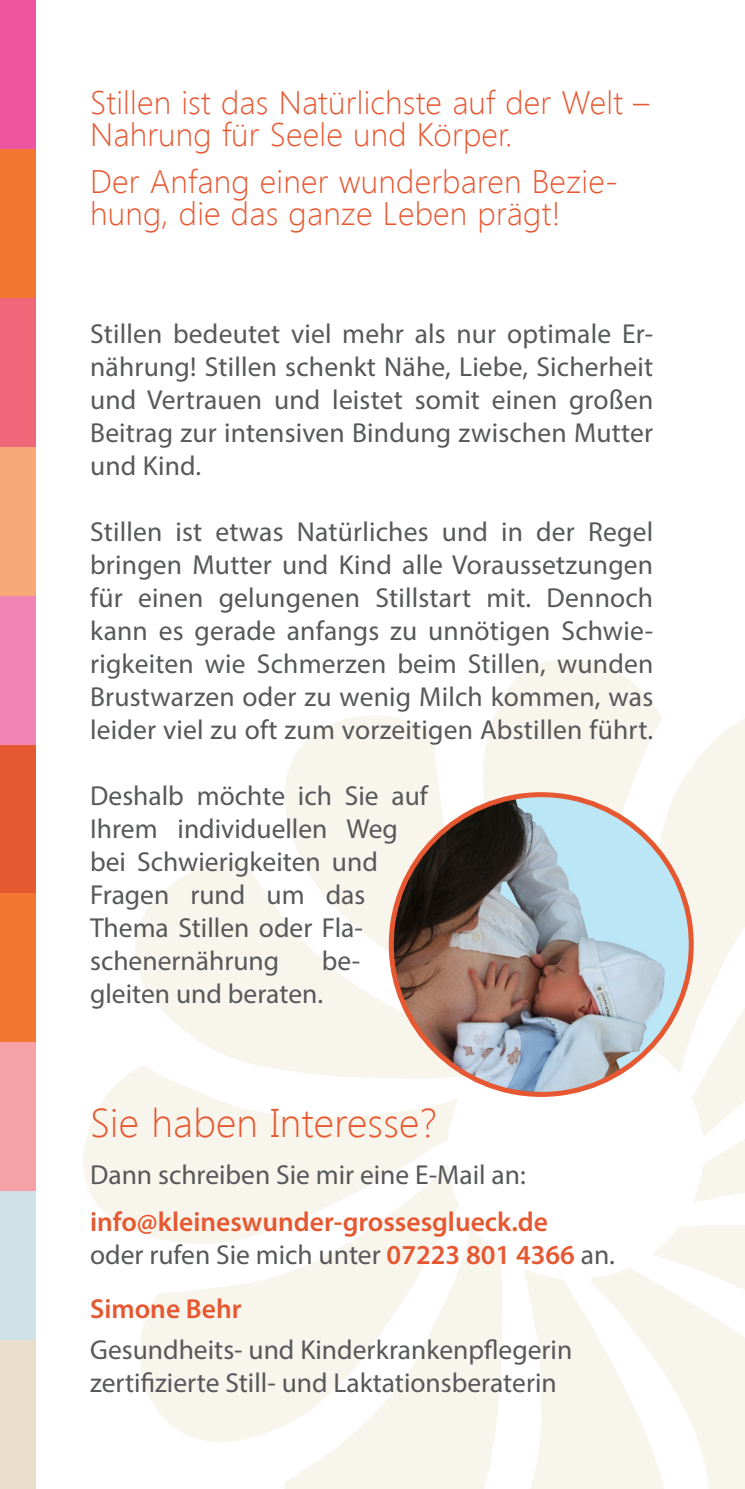
<style>
.page{position:relative;width:745px;height:1489px;background:#fff}
.page>*{position:absolute;margin:0;border:0;box-sizing:border-box;transform-origin:0 0}
.t1{font:300 40px "Segoe UI";letter-spacing:.005em;color:#e65831}
.t2{font:300 32.5px/32.5px "Segoe UI";letter-spacing:.005em;color:#e65831}
.t3{font:27.5px/33px "Myriad Pro";color:#57585a}
.t4{font:600 27.5px/33px "Myriad Pro";color:#e65831}
.s1{font-weight:400;color:#57585a}
</style>
<div class="page">
<img style="left:83px;top:659px;width:661px;height:829px">
<div style="left:0;top:1339px;width:35px;height:149px;background:#ebdfcb"></div>
<div style="left:0;top:1191px;width:35px;height:148px;background:#d0e2e7"></div>
<div style="left:0;top:1042px;width:35px;height:149px;background:#f6a1a5"></div>
<div style="left:0;top:893px;width:35px;height:149px;background:#f37730"></div>
<div style="left:0;top:744px;width:35px;height:149px;background:#e65831"></div>
<div style="left:0;top:446px;width:35px;height:149px;background:#f8a877"></div>
<div style="left:0;top:595px;width:35px;height:149px;background:#f284b4"></div>
<div style="left:0;top:298px;width:35px;height:148px;background:#f1677a"></div>
<div style="left:0;top:149px;width:35px;height:149px;background:#f37730"></div>
<div style="left:0;top:0;width:35px;height:149px;background:#ee549f"></div>
<img style="left:391px;top:795px;width:299px;height:299px">
<p class="t2" style="left:90px;top:85px;width:560px">Stillen ist das Natürlichste auf der Welt –<br>Nahrung für Seele und Körper.</p>
<p class="t2" style="left:90px;top:164px;width:529px">Der Anfang einer wunderbaren Bezie&shy;hung, die das ganze Leben prägt!</p>
<p class="t3" style="left:90px;top:317px;width:564px;text-align:justify">Stillen bedeutet viel mehr als nur optimale Er&shy;nährung! Stillen schenkt Nähe, Liebe, Sicherheit und Vertrauen und leistet somit einen großen Beitrag zur intensiven Bindung zwischen Mutter und Kind.</p>
<p class="t3" style="left:90px;top:515px;width:564px;text-align:justify">Stillen ist etwas Natürliches und in der Regel bringen Mutter und Kind alle Voraussetzungen für einen gelungenen Stillstart mit. Dennoch kann es gerade anfangs zu unnötigen Schwie&shy;rigkeiten wie Schmerzen beim Stillen, wunden Brustwarzen oder zu wenig Milch kommen, was leider viel zu oft zum vorzeitigen Abstillen führt.</p>
<p class="t3" style="left:90px;top:779px;width:339px">Deshalb möchte ich Sie auf<br>Ihrem individuellen Weg bei Schwierigkeiten und<br>Fragen rund um das<br>Thema Stillen oder Fla&shy;schenernährung</p>
<p class="t3" style="left:90px;top:944px;width:272px;text-indent:231px">be&shy;gleiten und beraten.</p>
<h1 class="t1" style="left:90px;top:1094px;width:348px">Sie haben Interesse?</h1>
<p class="t3" style="left:90px;top:1157px;width:437px">Dann schreiben Sie mir eine E-Mail an:</p>
<p class="t4" style="left:90px;top:1204px;width:526px">info@kleineswunder-grossesglueck.de<br><span class="s1">oder rufen Sie mich unter</span> 07223 801 4366 <span class="s1">an.</span></p>
<p class="t4" style="left:90px;top:1291px;width:153px">Simone Behr</p>
<p class="t3" style="left:90px;top:1332px;width:483px">Gesundheits- und Kinderkrankenpflegerin zertifizierte Still- und Laktationsberaterin</p>
</div>
